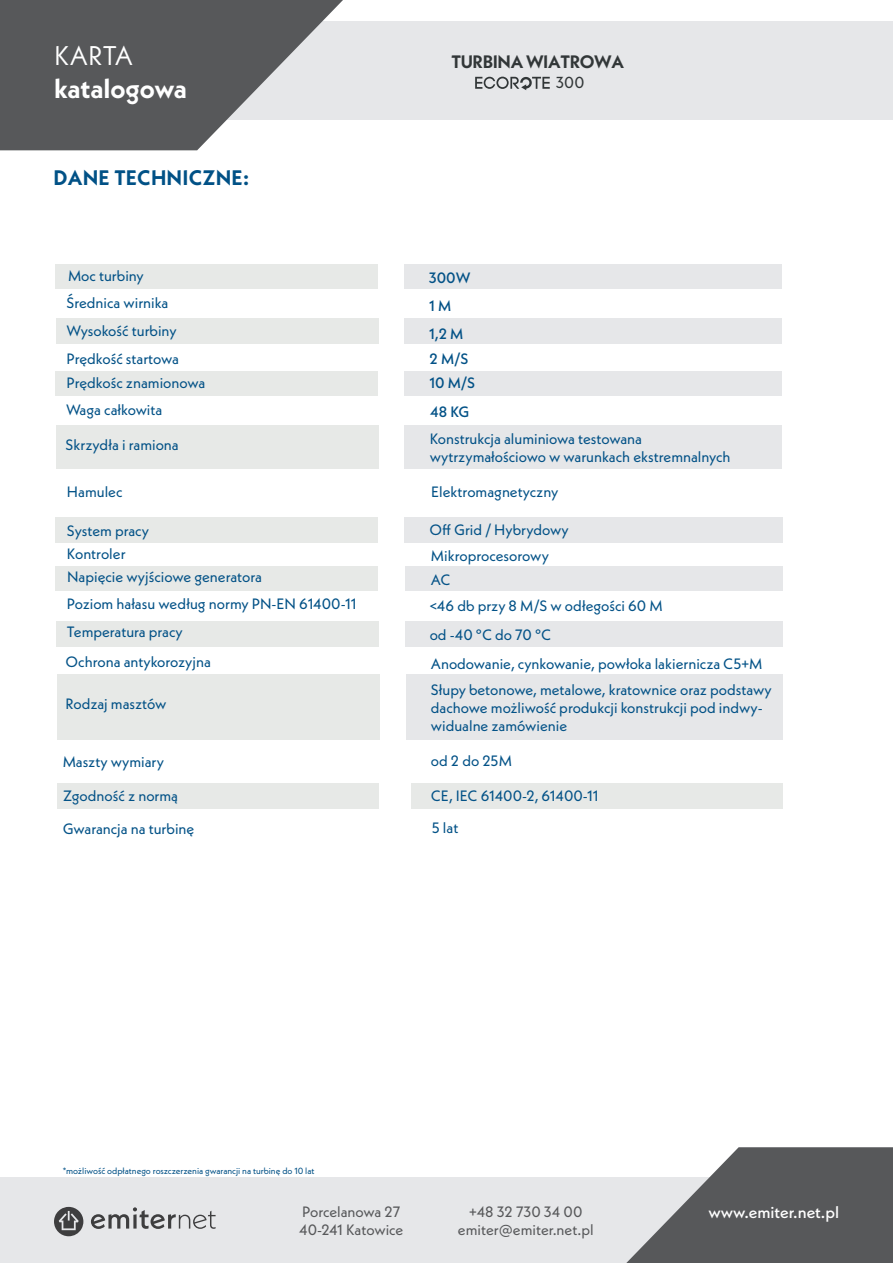
<style>
.page{position:relative;width:893px;height:1263px;background:#fff}
.page>*{position:absolute;margin:0;border:0;box-sizing:border-box;transform-origin:0 0}
.t1{font:700 27px "Neue Kabel";color:#fff}
.t2{font:27px "Neue Kabel";color:#fff}
.t3{font:700 21px "Neue Kabel";letter-spacing:.01em;color:#015186}
.t4{font:700 18px "Neue Kabel";letter-spacing:-.02em;color:#323738}
.t5{font:500 16.5px "Neue Kabel";color:#fff}
.t6{font:15.9px "Neue Kabel";color:#323738}
.t7{font:15px/18px "Neue Kabel";color:#035287}
.t8{font:15px/18px "Neue Kabel";color:#57585a;text-align:center}
.t9{font:500 15px/24.3px "Neue Kabel";color:#035287}
.t10{font:9px "Neue Kabel";color:#035287}
</style>
<div class="page">
<div style="left:0;top:22px;width:893px;height:98px;background:#e6e7e9"></div>
<svg style="left:0;top:0;width:343px;height:150px;fill:#57585a"></svg>
<div style="left:0;top:1178px;width:893px;height:85px;background:#e6e7e9"></div>
<svg style="left:626px;top:1147px;width:267px;height:116px"></svg>
<svg style="left:91px;top:1207px;width:125px;height:22px"></svg>
<svg style="left:54px;top:1207px;width:29px;height:29px"></svg>
<svg style="left:57px;top:783px;width:1px;height:22px"></svg>
<div style="left:56px;top:318px;width:322px;height:26px;background:#e7e9e7"></div>
<div style="left:55px;top:264px;width:323px;height:24px;background:#e7e9e7"></div>
<div style="left:404px;top:264px;width:378px;height:24px;background:#e6e7e9"></div>
<div style="left:404px;top:318px;width:378px;height:26px;background:#e6e7e9"></div>
<div style="left:56px;top:425px;width:322px;height:43px;background:#e7e9e7"></div>
<div style="left:55px;top:371px;width:323px;height:24px;background:#e7e9e7"></div>
<div style="left:404px;top:371px;width:378px;height:24px;background:#e6e7e9"></div>
<div style="left:404px;top:425px;width:378px;height:43px;background:#e6e7e9"></div>
<div style="left:56px;top:517px;width:322px;height:25px;background:#e7e9e7"></div>
<div style="left:404px;top:517px;width:378px;height:25px;background:#e6e7e9"></div>
<div style="left:56px;top:621px;width:323px;height:25px;background:#e7e9e7"></div>
<div style="left:58px;top:783px;width:321px;height:26px;background:#e7e9e7"></div>
<div style="left:411px;top:783px;width:371px;height:26px;background:#e7e9e7"></div>
<div style="left:55px;top:567px;width:323px;height:24px;background:#e7e9e7"></div>
<div style="left:405px;top:567px;width:377px;height:24px;background:#e6e7e9"></div>
<div style="left:405px;top:621px;width:377px;height:25px;background:#e6e7e9"></div>
<div style="left:58px;top:674px;width:322px;height:66px;background:#e7e9e7"></div>
<div style="left:406px;top:674px;width:376px;height:66px;background:#e6e7e9"></div>
<svg style="left:475px;top:77px;width:75px;height:13px"></svg>
<h1 class="t2" style="left:54px;top:38px;width:80px">KARTA</h1>
<h1 class="t1" style="left:54px;top:71px;width:134px">katalogowa</h1>
<h2 class="t3" style="left:54px;top:165px;width:197px">DANE TECHNICZNE:</h2>
<p class="t7" style="left:68px;top:267px;width:77px">Moc turbiny</p>
<p class="t4" style="left:451px;top:50px;width:174px">TURBINA WIATROWA</p>
<p class="t9" style="left:429px;top:265px;width:43px">300W</p>
<p class="t6" style="left:556px;top:72px;width:30px">300</p>
<p class="t7" style="left:66px;top:293px;width:103px">Średnica wirnika</p>
<p class="t9" style="left:429px;top:293px;width:23px">1 M</p>
<p class="t7" style="left:66px;top:322px;width:112px">Wysokość turbiny</p>
<p class="t7" style="left:66px;top:346px;width:140px;line-height:24.2px">Prędkość startowa<br>Prędkośc znamionowa</p>
<p class="t7" style="left:66px;top:400px;width:98px">Waga całkowita</p>
<p class="t7" style="left:66px;top:435px;width:115px">Skrzydła i ramiona</p>
<p class="t7" style="left:67px;top:483px;width:57px">Hamulec</p>
<p class="t7" style="left:67px;top:519px;width:196px;line-height:23.2px">System pracy<br>Kontroler<br>Napięcie wyjściowe generatora</p>
<p class="t7" style="left:67px;top:590px;width:291px;line-height:27.8px">Poziom hałasu według normy PN-EN 61400-11<br>Temperatura pracy</p>
<p class="t7" style="left:66px;top:652px;width:147px">Ochrona antykorozyjna</p>
<p class="t7" style="left:66px;top:694px;width:102px">Rodzaj masztów</p>
<p class="t7" style="left:63px;top:752px;width:103px">Maszty wymiary</p>
<p class="t7" style="left:63px;top:787px;width:117px">Zgodność z normą</p>
<p class="t9" style="left:429px;top:322px;width:48px">1,2 M<br>2 M/S<br>10 M/S</p>
<p class="t9" style="left:430px;top:399px;width:41px">48 KG</p>
<p class="t7" style="left:430px;top:430px;width:302px">Konstrukcja aluminiowa testowana wytrzymałościowo w warunkach ekstremnalnych</p>
<p class="t7" style="left:431px;top:482px;width:129px">Elektromagnetyczny</p>
<p class="t7" style="left:430px;top:521px;width:141px">Off Grid / Hybrydowy</p>
<p class="t7" style="left:430px;top:543px;width:235px;line-height:24.8px">Mikroprocesorowy<br>AC<br>&lt;46 db przy 8 M/S w odłegości 60 M</p>
<p class="t7" style="left:430px;top:620px;width:334px;line-height:29px">od -40 °C do 70 °C<br>Anodowanie, cynkowanie, powłoka lakiernicza C5+M</p>
<p class="t7" style="left:431px;top:681px;width:342px">Słupy betonowe, metalowe, kratownice oraz podstawy dachowe możliwość produkcji konstrukcji pod indwy&shy;widualne zamówienie</p>
<p class="t7" style="left:431px;top:752px;width:83px">od 2 do 25M</p>
<p class="t7" style="left:431px;top:787px;width:169px">CE, IEC 61400-2, 61400-11</p>
<p class="t7" style="left:63px;top:819px;width:133px">Gwarancja na turbinę</p>
<p class="t7" style="left:432px;top:819px;width:28px">5 lat</p>
<p class="t10" style="left:63px;top:1165px;width:253px">*możliwość odpłatnego roszczerzenia gwarancji na turbinę do 10 lat</p>
<p class="t8" style="left:458px;top:1203px;width:137px">+48 32 730 34 00 emiter@emiter.net.pl</p>
<p class="t8" style="left:299px;top:1203px;width:106px;text-align:left">Porcelanowa 27<br>40-241 Katowice</p>
<p class="t5" style="left:708px;top:1202px;width:132px">www.emiter.net.pl</p>
</div>
